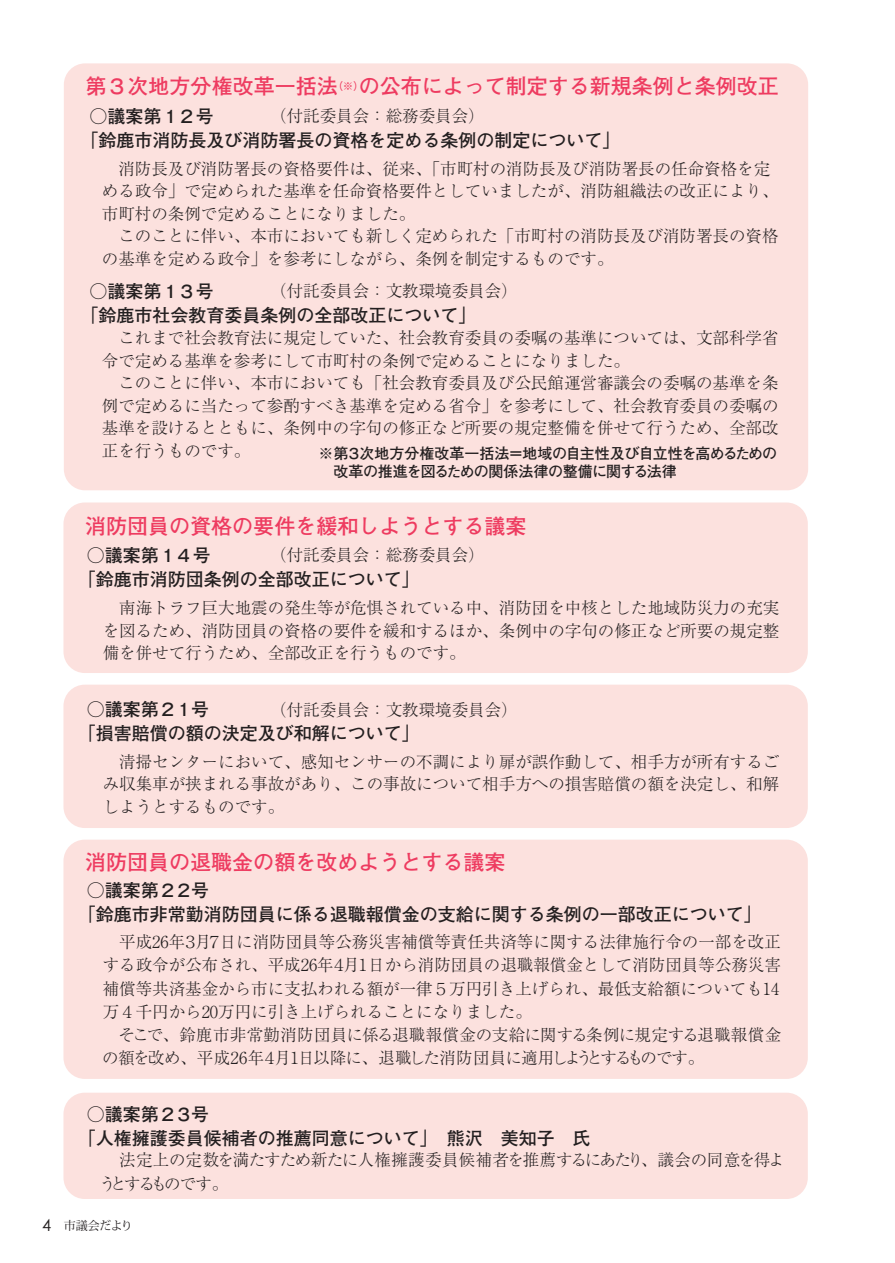
<style>
.page{position:relative;width:895px;height:1263px;background:#fff}
.page>*{position:absolute;margin:0;border:0;box-sizing:border-box;transform-origin:0 0}
.t1{font:700 21px "Futo Go B101 Pr 5";color:#ee3b60}
.t2{font:700 18px/24px "Futo Go B101 Pr 5";color:#231f20}
.t3{font:300 16.5px/22.5px "Ryumin Pr 5";color:#231f20;text-align:justify}
.t4{font:300 16.5px/23.2px "Ryumin Pr 5";letter-spacing:-.035em;color:#231f20}
.t5{font:300 16.5px/23.2px "Ryumin Pr 5";letter-spacing:-.045em;color:#231f20}
.t6{font:700 15px/18px "Futo Go B101 Pr 5";letter-spacing:-.02em;color:#231f20}
.t7{font:12px "Koz Min Pro";letter-spacing:-.03em;color:#231f20}
.s1{font-family:"Century Gothic";font-size:16.5px}
</style>
<div class="page">
<div style="left:64px;top:63px;width:744px;height:427px;background:#fce1de;border-radius:21px"></div>
<div style="left:63px;top:502px;width:745px;height:171px;background:#fce1de;border-radius:21px"></div>
<div style="left:63px;top:685px;width:745px;height:143px;background:#fce1de;border-radius:21px"></div>
<div style="left:63px;top:840px;width:745px;height:239px;background:#fce1de;border-radius:21px"></div>
<div style="left:63px;top:1093px;width:745px;height:106px;background:#fce1de;border-radius:21px"></div>
<p class="t1" style="left:86px;top:69px;width:695px">第３次地方分権改革一括法<sup>（※）</sup>の公布によって制定する新規条例と条例改正</p>
<p class="t2" style="left:80px;top:103px;width:542px;text-indent:9px">○議案第１２号<br>「鈴鹿市消防長及び消防署長の資格を定める条例の制定について」</p>
<p class="t3" style="left:270px;top:103px;width:216px">（付託委員会：総務委員会）</p>
<p class="t3" style="left:102px;top:156px;width:678px;text-align:left">　消防長及び消防署長の資格要件は、従来、「市町村の消防長及び消防署長の任命資格を定める政令」で定められた基準を任命資格要件としていましたが、消防組織法の改正により、市町村の条例で定めることになりました。<br>　このことに伴い、本市においても新しく定められた「市町村の消防長及び消防署長の資格の基準を定める政令」を参考にしながら、条例を制定するものです。</p>
<p class="t2" style="left:89px;top:278px;width:126px">○議案第１３号</p>
<p class="t3" style="left:270px;top:279px;width:249px">（付託委員会：文教環境委員会）</p>
<p class="t2" style="left:80px;top:302px;width:397px">「鈴鹿市社会教育委員条例の全部改正について」</p>
<p class="t3" style="left:102px;top:325px;width:678px;text-align:left">　これまで社会教育法に規定していた、社会教育委員の委嘱の基準については、文部科学省令で定める基準を参考にして市町村の条例で定めることになりました。<br>　このことに伴い、本市においても「社会教育委員及び公民館運営審議会の委嘱の基準を条例で定めるに当たって参酌すべき基準を定める省令」を参考にして、社会教育委員の委嘱の基準を設けるとともに、条例中の字句の修正など所要の規定整備を併せて行うため、全部改正を行うものです。</p>
<p class="t6" style="left:318px;top:443px;width:460px">※第３次地方分権改革一括法＝地域の自主性及び自立性を高めるための　改革の推進を図るための関係法律の整備に関する法律</p>
<p class="t1" style="left:85px;top:509px;width:442px">消防団員の資格の要件を緩和しようとする議案</p>
<p class="t2" style="left:78px;top:542px;width:344px;text-indent:9px">○議案第１４号<br>「鈴鹿市消防団条例の全部改正について」</p>
<p class="t3" style="left:270px;top:542px;width:216px">（付託委員会：総務委員会）</p>
<p class="t3" style="left:103px;top:595px;width:678px">　南海トラフ巨大地震の発生等が危惧されている中、消防団を中核とした地域防災力の充実を図るため、消防団員の資格の要件を緩和するほか、条例中の字句の修正など所要の規定整備を併せて行うため、全部改正を行うものです。</p>
<p class="t2" style="left:78px;top:696px;width:344px;text-indent:9px">○議案第２１号<br>「損害賠償の額の決定及び和解について」</p>
<p class="t3" style="left:270px;top:697px;width:249px">（付託委員会：文教環境委員会）</p>
<p class="t3" style="left:103px;top:749px;width:678px">　清掃センターにおいて、感知センサーの不調により扉が誤作動して、相手方が所有するごみ収集車が挟まれる事故があり、この事故について相手方への損害賠償の額を決定し、和解しようとするものです。</p>
<p class="t1" style="left:85px;top:845px;width:421px">消防団員の退職金の額を改めようとする議案</p>
<p class="t2" style="left:78px;top:876px;width:686px;text-indent:9px">○議案第２２号<br>「鈴鹿市非常勤消防団員に係る退職報償金の支給に関する条例の一部改正について」</p>
<p class="t3" style="left:103px;top:929px;width:680px;line-height:23.2px">　平成26年３月７日に消防団員等公務災害補償等責任共済等に関する法律施行令の一部を改正する政令が公布され、平成26年４月１日から消防団員の退職報償金として消防団員等公務災害補償等共済基金から市に支払われる額が一律５万円引き上げられ、最低支給額についても14万４千円から20万円に引き上げられることになりました。</p>
<p class="t4" style="left:102px;top:1022px;width:680px;text-indent:16px">そこで、鈴鹿市非常勤消防団員に係る退職報償金の支給に関する条例に規定する退職報償金の額を改め、平成26年４月１日以降に、退職した消防団員に適用しようとするものです。</p>
<p class="t2" style="left:78px;top:1100px;width:515px;text-indent:9px">○議案第２３号<br>「人権擁護委員候補者の推薦同意について」　熊沢　美知子　氏</p>
<p class="t5" style="left:99px;top:1147px;width:687px">　法定上の定数を満たすため新たに人権擁護委員候補者を推薦するにあたり、議会の同意を得ようとするものです。</p>
<p class="t7" style="left:42px;top:1217px;width:92px"><span class="s1">4</span> 市議会だより</p>
</div>
